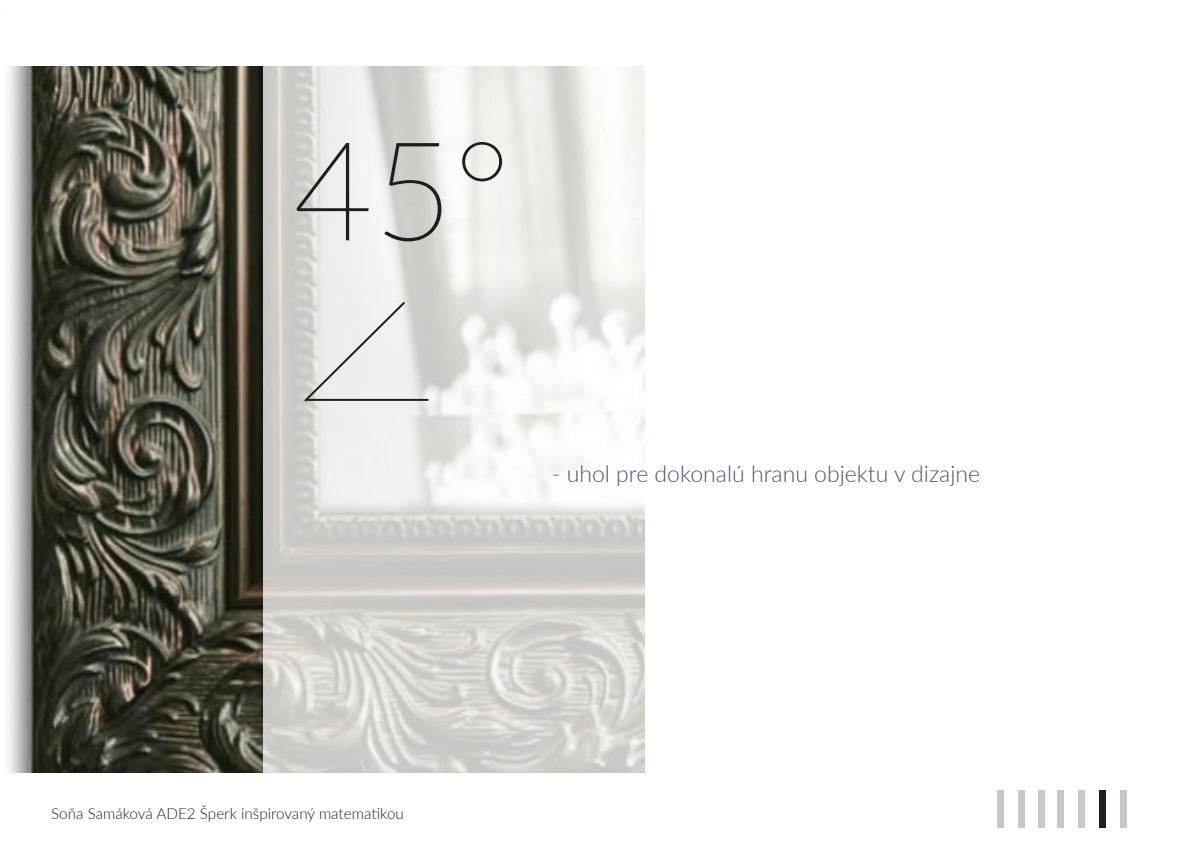
<style>
.page{position:relative;width:1191px;height:842px;background:#fff}
.page>*{position:absolute;margin:0;border:0;box-sizing:border-box;transform-origin:0 0}
.t1{font:100 138.3px "Lato";color:#201d1e}
.t2{font:300 23px "Lato";color:#4d5171}
.t3{font:300 15.3px "Lato";color:#231f20}
</style>
<div class="page">
<img style="left:8px;top:66px;width:255px;height:707px">
<img style="left:263px;top:66px;width:381px;height:707px">
<svg style="left:302px;top:300px;width:105px;height:104px;background:#e3e5e1"></svg>
<hr style="left:307px;top:399px;width:121px;height:2px;background:#201d1e">
<div style="left:996px;top:790px;width:7px;height:37px;background:#c7c8ca"></div>
<div style="left:1017px;top:790px;width:7px;height:37px;background:#c7c8ca"></div>
<div style="left:1037px;top:790px;width:7px;height:37px;background:#c7c8ca"></div>
<div style="left:1057px;top:790px;width:7px;height:37px;background:#c7c8ca"></div>
<div style="left:1078px;top:790px;width:7px;height:37px;background:#c7c8ca"></div>
<div style="left:1099px;top:790px;width:7px;height:37px;background:#231f20"></div>
<div style="left:1119px;top:790px;width:7px;height:37px;background:#c7c8ca"></div>
<h1 class="t1" style="left:293px;top:96px;width:219px">45°</h1>
<h2 class="t2" style="left:552px;top:458px;width:430px">- uhol pre dokonalú hranu objektu v dizajne</h2>
<p class="t3" style="left:51px;top:803px;width:354px">Soňa Samáková ADE2 Šperk inšpirovaný matematikou</p>
</div>
